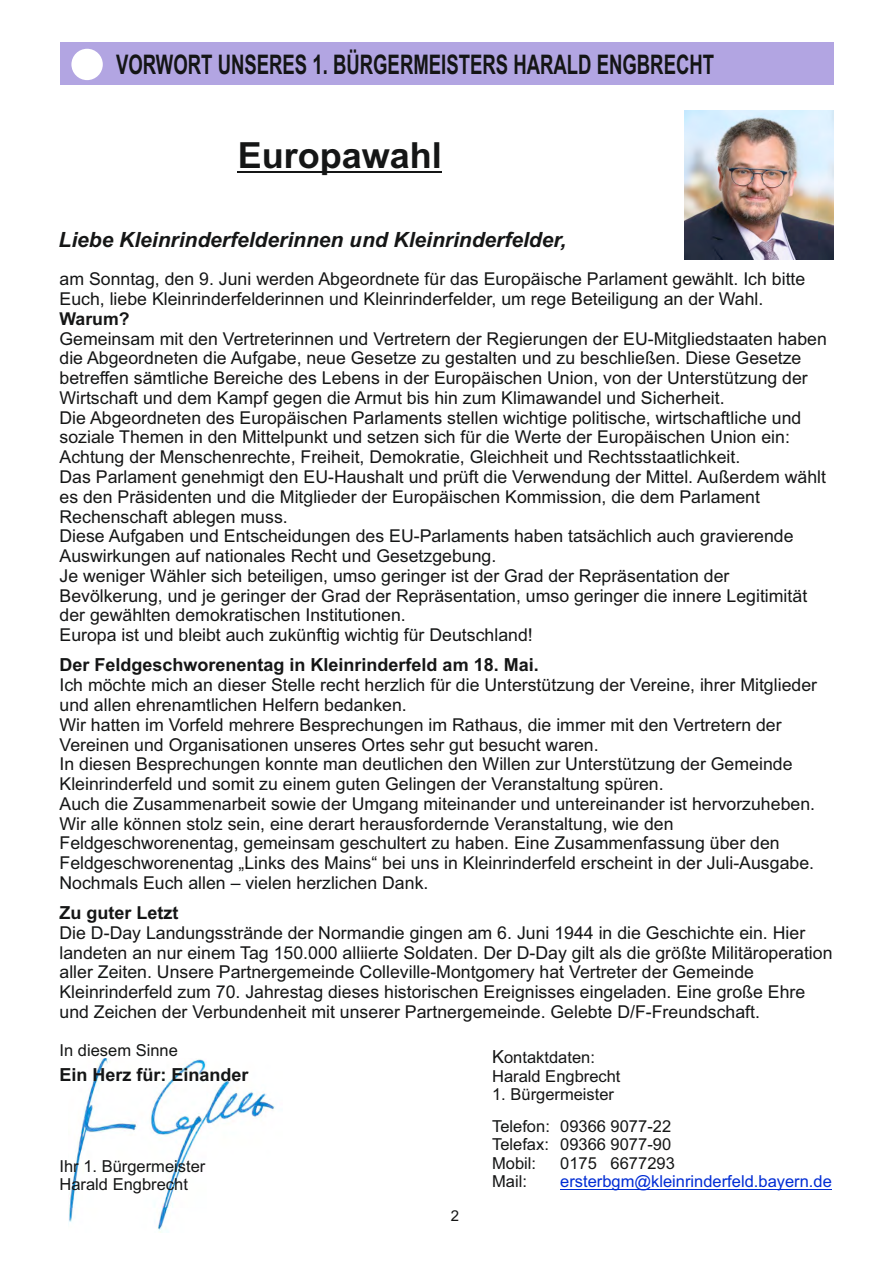
<style>
.page{position:relative;width:893px;height:1263px;background:#fff}
.page>*{position:absolute;margin:0;border:0;box-sizing:border-box;transform-origin:0 0}
.t1{font:700 36px "Arial";color:#151616}
.t2{font:700 27px "Arial Narrow";color:#141515;scale:.84 1}
.t3{font:italic 700 21px "Arial";color:#151616}
.t4{font:700 18px "Arial";color:#151616}
.t5{font:17.7px/19.8px "Arial";color:#151616}
.t6{font:700 17.7px "Arial";color:#151616}
.t7{font:16.5px/18.5px "Arial";color:#151616}
.t8{font:16.5px "Arial";color:#002cd4}
.t9{font:15px "Arial";color:#151616}
.s1{font-size:18px}
</style>
<div class="page">
<hr style="left:238px;top:171px;width:204px;height:2px;background:#151616">
<img style="left:685px;top:111px;width:148px;height:148px">
<div style="left:60px;top:42px;width:773px;height:43px;background:#b2a5e2"></div>
<div style="left:71px;top:49px;width:32px;height:31px;background:#fff;border-radius:50%"></div>
<img style="left:69px;top:1058px;width:206px;height:174px">
<hr style="left:560px;top:1188px;width:272px;height:1px;background:#002cd4">
<h2 class="t2" style="left:116px;top:54px;width:713px">VORWORT UNSERES 1. BÜRGERMEISTERS HARALD ENGBRECHT</h2>
<h1 class="t1" style="left:238px;top:142px;width:206px">Europawahl</h1>
<p class="t3" style="left:59px;top:232px;width:509px">Liebe Kleinrinderfelderinnen und Kleinrinderfelder,</p>
<p class="t5" style="left:60px;top:271px;width:747px">am Sonntag, den 9. Juni werden Abgeordnete für das Europäische Parlament gewählt. Ich bitte<br>Euch, liebe Kleinrinderfelderinnen und Kleinrinderfelder, um rege Beteiligung an der Wahl.</p>
<p class="t6" style="left:60px;top:312px;width:72px">Warum?</p>
<p class="t5" style="left:60px;top:330px;width:769px">Gemeinsam mit den Vertreterinnen und Vertretern der Regierungen der EU-Mitgliedstaaten haben die Abgeordneten die Aufgabe, neue Gesetze zu gestalten und zu beschließen. Diese Gesetze betreffen sämtliche Bereiche des Lebens in der Europäischen Union, von der Unterstützung der Wirtschaft und dem Kampf gegen die Armut bis hin zum Klimawandel und Sicherheit.<br>Die Abgeordneten des Europäischen Parlaments stellen wichtige politische, wirtschaftliche und soziale Themen in den Mittelpunkt und setzen sich für die Werte der Europäischen Union ein:<br>Achtung der Menschenrechte, Freiheit, Demokratie, Gleichheit und Rechtsstaatlichkeit.<br>Das Parlament genehmigt den EU-Haushalt und prüft die Verwendung der Mittel. Außerdem wählt es den Präsidenten und die Mitglieder der Europäischen Kommission, die dem Parlament Rechenschaft ablegen muss.<br>Diese Aufgaben und Entscheidungen des EU-Parlaments haben tatsächlich auch gravierende Auswirkungen auf nationales Recht und Gesetzgebung.<br>Je weniger Wähler sich beteiligen, umso geringer ist der Grad der Repräsentation der Bevölkerung, und je geringer der Grad der Repräsentation, umso geringer die innere Legitimität der gewählten demokratischen Institutionen.<br>Europa ist und bleibt auch zukünftig wichtig für Deutschland!</p>
<p class="t4" style="left:60px;top:658px;width:481px">Der Feldgeschworenentag in Kleinrinderfeld am 18. Mai.</p>
<p class="t5" style="left:60px;top:677px;width:759px">Ich möchte mich an dieser Stelle recht herzlich für die Unterstützung der Vereine, ihrer Mitglieder und allen ehrenamtlichen Helfern bedanken.<br>Wir hatten im Vorfeld mehrere Besprechungen im Rathaus, die immer mit den Vertretern der Vereinen und Organisationen unseres Ortes sehr gut besucht waren.<br>In diesen Besprechungen konnte man deutlichen den Willen zur Unterstützung der Gemeinde Kleinrinderfeld und somit zu einem guten Gelingen der Veranstaltung spüren.<br>Auch die Zusammenarbeit sowie der Umgang miteinander und untereinander ist hervorzuheben.<br>Wir alle können stolz sein, eine derart herausfordernde Veranstaltung, wie den Feldgeschworenentag, gemeinsam geschultert zu haben. Eine Zusammenfassung über den Feldgeschworenentag „Links des Mains“ bei uns in Kleinrinderfeld erscheint in der Juli-Ausgabe.<br>Nochmals Euch allen – vielen herzlichen Dank.</p>
<p class="t4" style="left:60px;top:906px;width:120px">Zu guter Letzt</p>
<p class="t5" style="left:60px;top:924px;width:774px">Die D-Day Landungsstrände der Normandie gingen am 6. Juni 1944 in die Geschichte ein. Hier landeten an nur einem Tag 150.000 alliierte Soldaten. Der D-Day gilt als die größte Militäroperation aller Zeiten. Unsere Partnergemeinde Colleville-Montgomery hat Vertreter der Gemeinde Kleinrinderfeld zum 70. Jahrestag dieses historischen Ereignisses eingeladen. Eine große Ehre und Zeichen der Verbundenheit mit unserer Partnergemeinde. Gelebte D/F-Freundschaft.</p>
<p class="t7" style="left:60px;top:1043px;width:120px">In diesem Sinne</p>
<p class="t4" style="left:60px;top:1068px;width:191px">Ein Herz für: Einander</p>
<p class="t7" style="left:492px;top:1049px;width:130px"><span class="s1">K</span>ontaktdaten:<br>Harald Engbrecht</p>
<p class="t7" style="left:492px;top:1080px;width:181px;line-height:31.8px">1. Bürgermeister<br>Telefon: 09366 9077-22</p>
<p class="t7" style="left:492px;top:1137px;width:181px">Telefax: 09366 9077-90<br>Mobil:</p>
<p class="t7" style="left:560px;top:1155px;width:116px">0175 6677293</p>
<p class="t7" style="left:60px;top:1158px;width:147px">Ihr 1. Bürgermeister<br>Harald Engbrecht</p>
<p class="t7" style="left:492px;top:1173px;width:36px">Mail:</p>
<p class="t8" style="left:560px;top:1175px;width:273px">ersterbgm@kleinrinderfeld.bayern.de</p>
<p class="t9" style="left:451px;top:1210px;width:10px">2</p>
</div>
